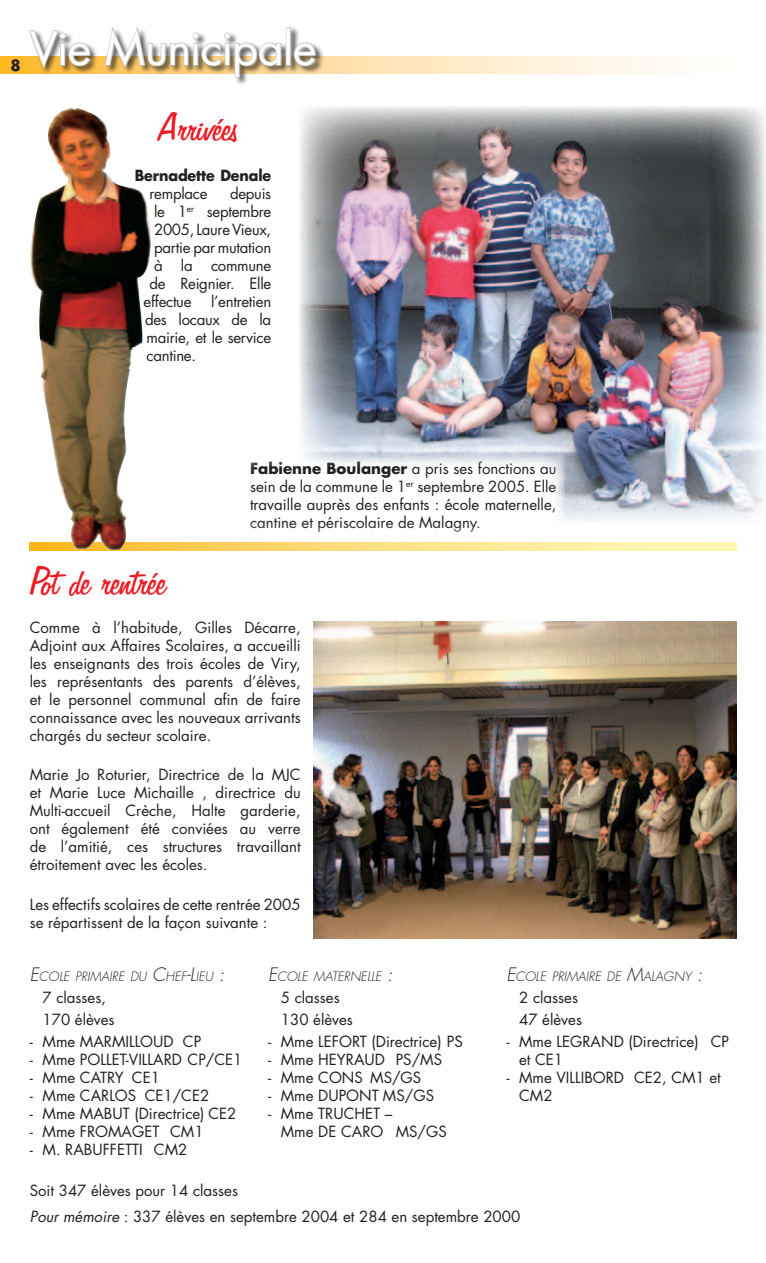
<style>
.page{position:relative;width:766px;height:1263px;background:#fff}
.page>*{position:absolute;margin:0;border:0;box-sizing:border-box;transform-origin:0 0}
.t1{font:45px "Freehand 575 BT Regular B";color:#ed1c24}
.t2{font:45px "Futura";letter-spacing:-.02em;color:#fff}
.t3{font:italic 300 18px "Futura";color:#231f20}
.t4{font:15px/18px "Futura";color:#231f20}
.t5{font:15px "Futura";letter-spacing:-.02em;color:#231f20}
.t6{font:700 15px "Futura";letter-spacing:-.01em;color:#231f20;scale:.95 1}
.t7{font:italic 300 12.6px "Futura";color:#231f20}
.s1{font-weight:700}
.s2{font-size:18px}
.s3{font-style:italic}
</style>
<div class="page">
<svg style="left:0;top:57px;width:674px;height:17px;background:#feeac6"></svg>
<div style="left:29px;top:26px;width:296px;height:61px;background:#231f20;opacity:.75"></div>
<svg style="left:28px;top:29px;width:63px;height:42px"></svg>
<svg style="left:104px;top:26px;width:178px;height:52px"></svg>
<div style="left:286px;top:27px;width:5px;height:39px;border:2px solid #bcbec0"></div>
<svg style="left:293px;top:42px;width:24px;height:25px"></svg>
<svg style="left:30px;top:542px;width:706px;height:9px;background:#fee389"></svg>
<img style="left:29px;top:108px;width:128px;height:442px">
<img style="left:299px;top:106px;width:466px;height:415px">
<div style="left:237px;top:454px;width:327px;height:85px;background:#fff"></div>
<img style="left:313px;top:621px;width:423px;height:317px">
<svg style="left:11px;top:59px;width:9px;height:13px"></svg>
<h1 class="t2" style="left:30px;top:17px;width:288px">Vie Municipale</h1>
<h1 class="t1" style="left:159px;top:104px;width:83px">Arrivées</h1>
<p class="t6" style="left:135px;top:165px;width:145px">Bernadette Denale</p>
<p class="t5" style="left:149px;top:183px;width:59px">remplace</p>
<p class="t4" style="left:230px;top:184px;width:43px">depuis</p>
<p class="t5" style="left:154px;top:201px;width:119px">le 1<sup>er</sup> septembre</p>
<p class="t5" style="left:154px;top:219px;width:119px">2005, Laure Vieux,</p>
<p class="t5" style="left:154px;top:237px;width:119px">partie par mutation</p>
<p class="t5" style="left:154px;top:255px;width:119px">à la commune</p>
<p class="t5" style="left:149px;top:273px;width:123px">de Reignier. Elle</p>
<p class="t5" style="left:143px;top:291px;width:49px">effectue</p>
<p class="t4" style="left:145px;top:292px;width:128px;text-align:justify;text-indent:66px">l’entretien des locaux de la mairie, et le service cantine.</p>
<p class="t4" style="left:250px;top:459px;width:308px;text-align:justify"><span class="s1">Fabienne Boulanger</span> a pris ses fonctions au sein de la commune le 1<sup>er</sup> septembre 2005. Elle travaille auprès des enfants : école maternelle, cantine et périscolaire de Malagny.</p>
<h1 class="t1" style="left:30px;top:558px;width:139px">Pot de rentrée</h1>
<p class="t4" style="left:30px;top:618px;width:272px;text-align:justify">Comme à l’habitude, Gilles Décarre, Adjoint aux Affaires Scolaires, a accueilli les enseignants des trois écoles de Viry, les représentants des parents d’élèves, et le personnel communal afin de faire connaissance avec les nouveaux arrivants chargés du secteur scolaire.</p>
<p class="t4" style="left:30px;top:766px;width:272px;text-align:justify">Marie Jo Roturier, Directrice de la MJC et Marie Luce Michaille , directrice du Multi-accueil Crèche, Halte garderie, ont également été conviées au verre de l’amitié, ces structures travaillant étroitement avec les écoles.</p>
<p class="t4" style="left:30px;top:895px;width:272px">Les effectifs scolaires de cette rentrée 2005 se répartissent de la façon suivante :</p>
<p class="t7" style="left:30px;top:968px;width:27px"><span class="s2">E</span>COLE</p>
<p class="t7" style="left:75px;top:968px;width:34px">PRIMAIRE</p>
<p class="t7" style="left:130px;top:968px;width:96px">DU <span class="s2">C</span>HEF<span class="s2">-L</span>IEU <span class="s2">:</span></p>
<p class="t4" style="left:43px;top:986px;width:74px;line-height:22.2px">7 classes,<br>170 élèves</p>
<p class="t4" style="left:30px;top:1032px;width:173px">- Mme MARMILLOUD CP</p>
<p class="t4" style="left:30px;top:1050px;width:214px">- Mme POLLET-VILLARD CP/CE1</p>
<p class="t4" style="left:30px;top:1068px;width:132px">- Mme CATRY CE1</p>
<p class="t4" style="left:30px;top:1086px;width:181px">- Mme CARLOS CE1/CE2</p>
<p class="t4" style="left:30px;top:1104px;width:208px">- Mme MABUT (Directrice) CE2</p>
<p class="t4" style="left:30px;top:1122px;width:175px">- Mme FROMAGET CM1</p>
<p class="t4" style="left:30px;top:1140px;width:159px">- M. RABUFFETTI CM2</p>
<p class="t7" style="left:268px;top:968px;width:27px"><span class="s2">E</span>COLE</p>
<p class="t7" style="left:313px;top:968px;width:32px">MATERNELLE</p>
<p class="t3" style="left:387px;top:962px;width:7px">:</p>
<p class="t4" style="left:281px;top:986px;width:74px;line-height:22.2px">5 classes<br>130 élèves</p>
<p class="t4" style="left:268px;top:1032px;width:196px">- Mme LEFORT (Directrice) PS</p>
<p class="t4" style="left:268px;top:1050px;width:175px">- Mme HEYRAUD PS/MS</p>
<p class="t4" style="left:268px;top:1068px;width:155px">- Mme CONS MS/GS</p>
<p class="t4" style="left:268px;top:1086px;width:167px">- Mme DUPONT MS/GS</p>
<p class="t4" style="left:281px;top:1104px;width:167px;text-indent:-13px">- Mme TRUCHET –<br>Mme DE CARO MS/GS</p>
<p class="t7" style="left:506px;top:968px;width:27px"><span class="s2">E</span>COLE</p>
<p class="t7" style="left:551px;top:968px;width:34px">PRIMAIRE</p>
<p class="t7" style="left:606px;top:968px;width:46px">DE <span class="s2">M</span>ALAGNY</p>
<p class="t3" style="left:696px;top:962px;width:7px">:</p>
<p class="t4" style="left:519px;top:986px;width:64px;line-height:22.2px">2 classes<br>47 élèves</p>
<p class="t4" style="left:519px;top:1032px;width:211px;text-indent:-13px">- Mme LEGRAND (Directrice) CP et CE1</p>
<p class="t4" style="left:519px;top:1068px;width:203px;text-indent:-13px">- Mme VILLIBORD CE2, CM1 et<br>CM2</p>
<p class="t4" style="left:30px;top:1177px;width:492px;line-height:26.5px">Soit 347 élèves pour 14 classes<br><span class="s3">Pour mémoire</span> : 337 élèves en septembre 2004 et 284 en septembre 2000</p>
</div>
